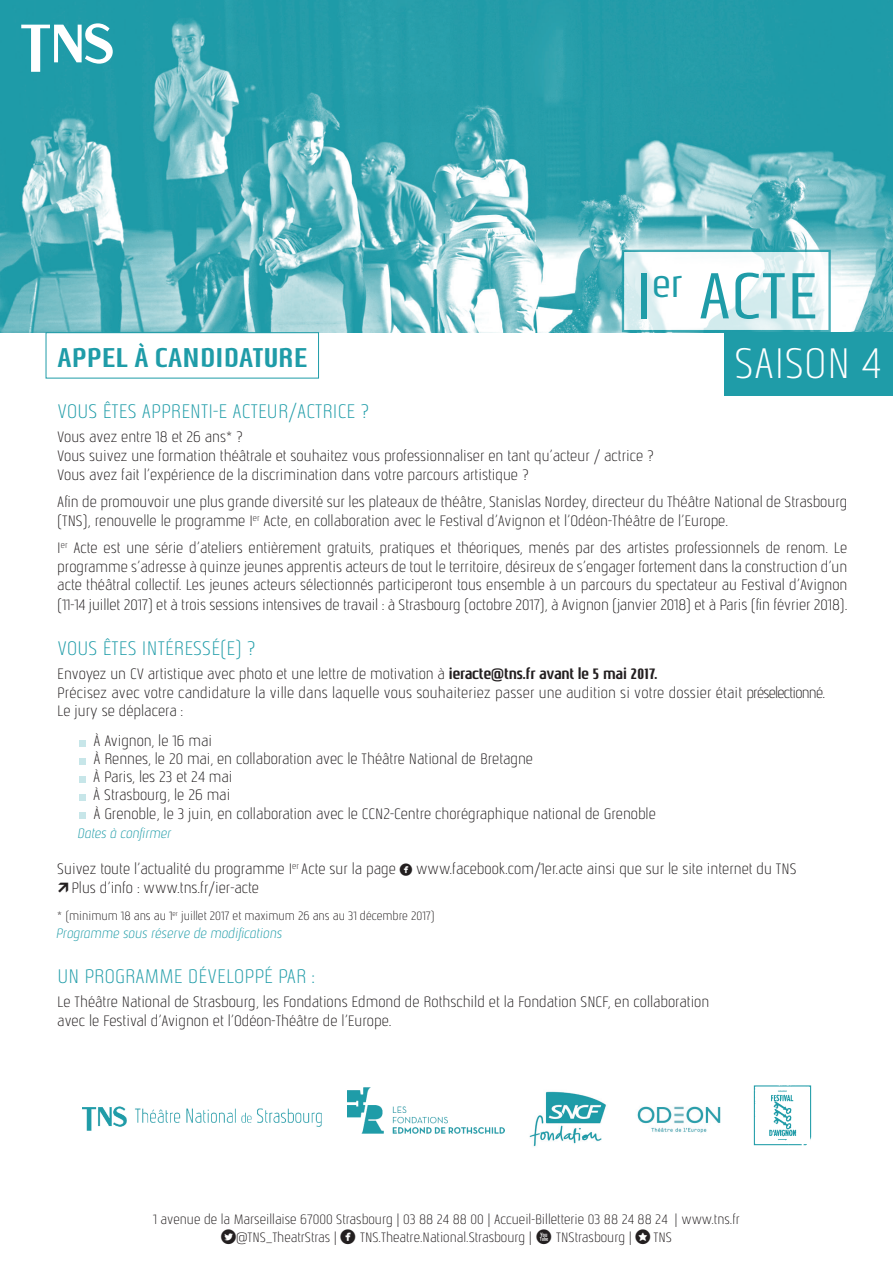
<style>
.page{position:relative;width:893px;height:1263px;background:#fff}
.page>*{position:absolute;margin:0;border:0;box-sizing:border-box;transform-origin:0 0}
.t1{font:64.5px "Nautikka";color:#1f9ca8}
.t2{font:300 42.45px "Nautikka";letter-spacing:.01em;color:#fff}
.t3{font:700 27px "Nautikka";letter-spacing:.01em;color:#1f9ca8}
.t4{font:300 19.5px "Nautikka";letter-spacing:.01em;color:#1f9ca8}
.t5{font:300 15px/18.3px "Nautikka";color:#231f20}
.t6{font:300 13.5px/18px "Nautikka";color:#231f20;text-align:center}
.t7{font:italic 300 13.5px "Nautikka";color:#1f9ca8}
.t8{font:300 12px "Nautikka";color:#231f20}
.s1{font-weight:700}
.s2{font-family:"Mono Social Icons Font";font-weight:400}
.s3{font-family:"Mono Social Icons Font";font-weight:400;font-size:18px}
</style>
<div class="page">
<img style="left:0;top:0;width:893px;height:332px">
<img style="left:637px;top:1106px;width:84px;height:27px">
<img style="left:529px;top:1091px;width:77px;height:56px">
<img style="left:347px;top:1087px;width:158px;height:47px">
<img style="left:83px;top:1106px;width:239px;height:25px">
<img style="left:753px;top:1085px;width:59px;height:61px">
<svg style="left:21px;top:23px;width:92px;height:49px"></svg>
<div style="left:79px;top:739px;width:6px;height:7px;background:#c7e6e9"></div>
<div style="left:79px;top:757px;width:6px;height:7px;background:#c7e6e9"></div>
<div style="left:79px;top:775px;width:6px;height:7px;background:#c7e6e9"></div>
<div style="left:79px;top:793px;width:6px;height:7px;background:#c7e6e9"></div>
<div style="left:79px;top:812px;width:6px;height:7px;background:#c7e6e9"></div>
<div style="left:724px;top:332px;width:169px;height:63px;background:#1f9ca8"></div>
<svg style="left:622px;top:250px;width:209px;height:82px"></svg>
<div style="left:46px;top:332px;width:273px;height:46px;border:1px solid #1f9ca8"></div>
<h1 class="t1" style="left:635px;top:257px;width:183px">I<sup>er</sup> ACTE</h1>
<h3 class="t3" style="left:57px;top:341px;width:251px">APPEL À CANDIDATURE</h3>
<h3 class="t4" style="left:57px;top:399px;width:313px">VOUS ÊTES APPRENTI-E ACTEUR/ACTRICE ?</h3>
<p class="t5" style="left:57px;top:427px;width:598px;line-height:19.2px">Vous avez entre 18 et 26 ans* ?<br>Vous suivez une formation théâtrale et souhaitez vous professionnaliser en tant qu’acteur / actrice ?<br>Vous avez fait l’expérience de la discrimination dans votre parcours artistique ?</p>
<p class="t5" style="left:57px;top:492px;width:791px;line-height:18.8px">Afin de promouvoir une plus grande diversité sur les plateaux de théâtre, Stanislas Nordey, directeur du Théâtre National de Strasbourg (TNS), renouvelle le programme I<sup>er</sup> Acte, en collaboration avec le Festival d’Avignon et l’Odéon-Théâtre de l’Europe.</p>
<p class="t5" style="left:57px;top:538px;width:792px;line-height:19px;text-align:justify">I<sup>er</sup> Acte est une série d’ateliers entièrement gratuits, pratiques et théoriques, menés par des artistes professionnels de renom. Le programme s’adresse à quinze jeunes apprentis acteurs de tout le territoire, désireux de s’engager fortement dans la construction d’un acte théâtral collectif. Les jeunes acteurs sélectionnés participeront tous ensemble à un parcours du spectateur au Festival d’Avignon (11-14 juillet 2017) et à trois sessions intensives de travail : à Strasbourg (octobre 2017), à Avignon (janvier 2018) et à Paris (fin février 2018).</p>
<h3 class="t4" style="left:57px;top:636px;width:199px">VOUS ÊTES INTÉRESSÉ(E) ?</h3>
<p class="t5" style="left:57px;top:664px;width:769px;line-height:18.9px">Envoyez un CV artistique avec photo et une lettre de motivation à <span class="s1">ieracte@tns.fr avant le 5 mai 2017.<br></span>Précisez avec votre candidature la ville dans laquelle vous souhaiteriez passer une audition si votre dossier était préselectionné.<br>Le jury se déplacera :</p>
<p class="t5" style="left:93px;top:732px;width:564px">À Avignon, le 16 mai<br>À Rennes, le 20 mai, en collaboration avec le Théâtre National de Bretagne<br>À Paris, les 23 et 24 mai<br>À Strasbourg, le 26 mai<br>À Grenoble, le 3 juin, en collaboration avec le CCN2-Centre chorégraphique national de Grenoble</p>
<p class="t7" style="left:79px;top:825px;width:95px">Dates à confirmer</p>
<p class="t5" style="left:72px;top:859px;width:726px;line-height:18.8px;text-indent:-14px">Suivez toute l’actualité du programme I<sup>er</sup> Acte sur la page <span class="s2">CIRCLEFACEBOOK</span> www.facebook.com/1er.acte ainsi que sur le site internet du TNS<br>Plus d’info : www.tns.fr/ier-acte</p>
<p class="t8" style="left:57px;top:909px;width:379px">* (minimum 18 ans au 1<sup>er</sup> juillet 2017 et maximum 26 ans au 31 décembre 2017)</p>
<p class="t7" style="left:57px;top:925px;width:227px">Programme sous réserve de modifications</p>
<h3 class="t4" style="left:57px;top:965px;width:259px">UN PROGRAMME DÉVELOPPÉ PAR :</h3>
<p class="t5" style="left:57px;top:992px;width:653px;line-height:18.8px">Le Théâtre National de Strasbourg, les Fondations Edmond de Rothschild et la Fondation SNCF, en collaboration avec le Festival d’Avignon et l’Odéon-Théâtre de l’Europe.</p>
<h2 class="t2" style="left:734px;top:338px;width:148px">SAISON 4</h2>
<p class="t6" style="left:153px;top:1210px;width:588px">1 avenue de la Marseillaise 67000 Strasbourg | 03 88 24 88 00 | Accueil-Billetterie 03 88 24 88 24 | www.tns.fr<br><span class="s3">CIRCLETWITTERBIRD</span>@TNS_TheatrStras | <span class="s3">CIRCLEFACEBOOK</span> TNS.Theatre.National.Strasbourg | <span class="s3">CIRCLEYOUTUBE</span> TNStrasbourg | <span class="s3">CIRCLESTAR</span> TNS</p>
</div>
